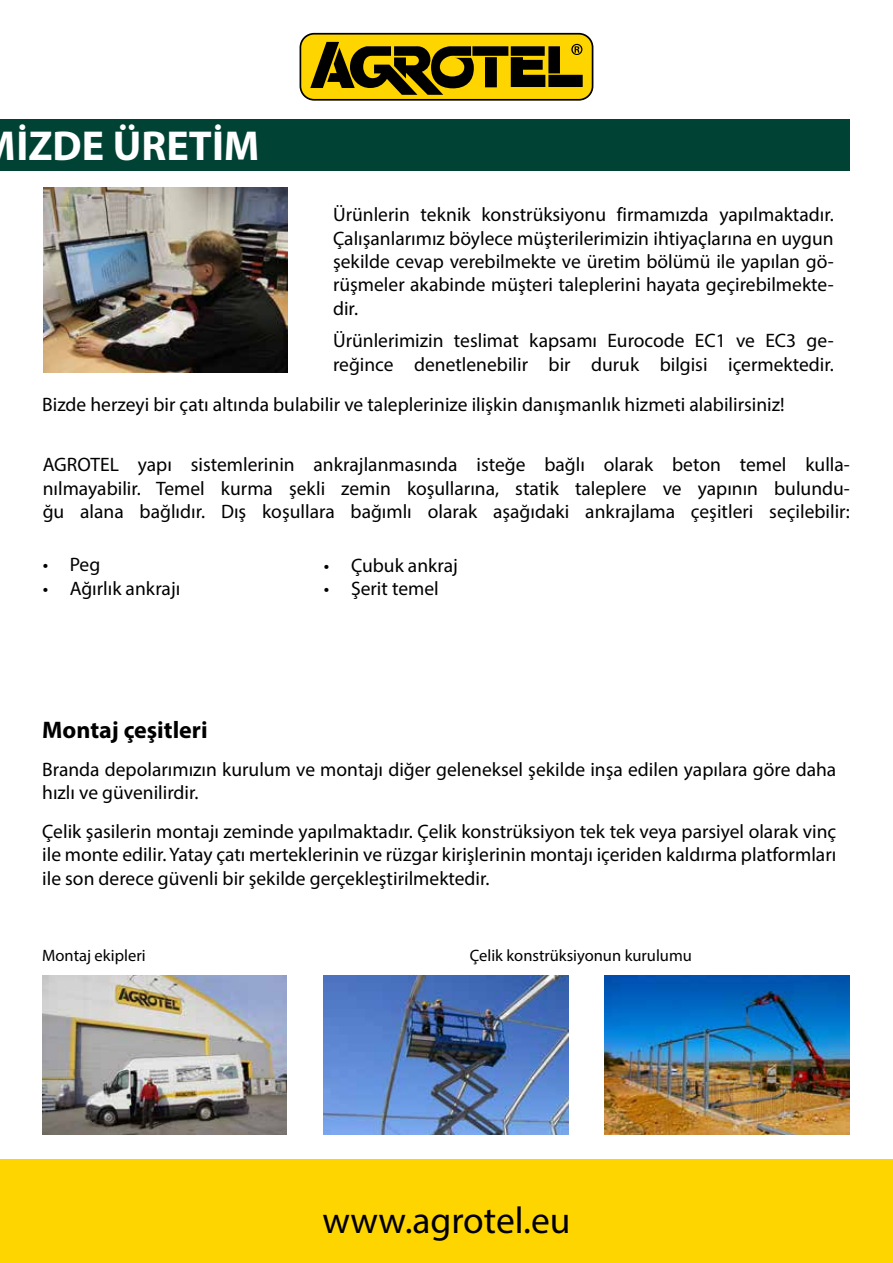
<style>
.page{position:relative;width:893px;height:1263px;background:#fff}
.page>*{position:absolute;margin:0;border:0;box-sizing:border-box;transform-origin:0 0}
.t1{font:700 42px "Myriad Pro";color:#fff}
.t2{font:37.5px "Myriad Pro";color:#000}
.t3{font:700 24px "Myriad Pro";color:#000}
.t4{font:19.5px/23.4px "Myriad Pro";color:#000;text-align:justify}
.t5{font:16.5px "Myriad Pro";color:#000}
</style>
<div class="page">
<div style="left:0;top:1160px;width:893px;height:103px;background:#ffd500"></div>
<svg style="left:300px;top:33px;width:293px;height:68px;background:#927b03"></svg>
<div style="left:0;top:119px;width:849px;height:51px;background:#004334"></div>
<img style="left:43px;top:187px;width:245px;height:185px">
<img style="left:42px;top:976px;width:245px;height:158px">
<img style="left:324px;top:976px;width:245px;height:158px">
<img style="left:605px;top:976px;width:244px;height:158px">
<h1 class="t1" style="left:16px;top:119px;width:245px">İZDE ÜRETİM</h1>
<p class="t4" style="left:333px;top:203px;width:502px">Ürünlerin teknik konstrüksiyonu firmamızda yapılmaktadır.<br>Çalışanlarımız böylece müşterilerimizin ihtiyaçlarına en uygun şekilde cevap verebilmekte ve üretim bölümü ile yapılan gö&shy;rüşmeler akabinde müşteri taleplerini hayata geçirebilmekte&shy;dir.</p>
<p class="t4" style="left:333px;top:329px;width:502px">Ürünlerimizin teslimat kapsamı Eurocode EC1 ve EC3 ge&shy;reğince denetlenebilir bir duruk bilgisi içermektedir.</p>
<p class="t4" style="left:42px;top:393px;width:744px">Bizde herzeyi bir çatı altında bulabilir ve taleplerinize ilişkin danışmanlık hizmeti alabilirsiniz!</p>
<p class="t4" style="left:43px;top:453px;width:809px">AGROTEL yapı sistemlerinin ankrajlanmasında isteğe bağlı olarak beton temel kulla&shy;nılmayabilir. Temel kurma şekli zemin koşullarına, statik taleplere ve yapının bulundu&shy;ğu alana bağlıdır. Dış koşullara bağımlı olarak aşağıdaki ankrajlama çeşitleri seçilebilir:</p>
<p class="t4" style="left:43px;top:553px;width:59px">• Peg</p>
<p class="t4" style="left:43px;top:576px;width:139px">• Ağırlık ankrajı</p>
<p class="t4" style="left:324px;top:553px;width:136px">• Çubuk ankraj</p>
<p class="t4" style="left:324px;top:576px;width:116px">• Şerit temel</p>
<p class="t3" style="left:42px;top:714px;width:167px">Montaj çeşitleri</p>
<p class="t4" style="left:42px;top:757px;width:796px">Branda depolarımızın kurulum ve montajı diğer geleneksel şekilde inşa edilen yapılara göre daha hızlı ve güvenilirdir.</p>
<p class="t4" style="left:42px;top:819px;width:796px">Çelik şasilerin montajı zeminde yapılmaktadır. Çelik konstrüksiyon tek tek veya parsiyel olarak vinç ile monte edilir. Yatay çatı merteklerinin ve rüzgar kirişlerinin montajı içeriden kaldırma platformları ile son derece güvenli bir şekilde gerçekleştirilmektedir.</p>
<p class="t5" style="left:42px;top:946px;width:105px">Montaj ekipleri</p>
<p class="t5" style="left:470px;top:946px;width:224px">Çelik konstrüksiyonun kurulumu</p>
<h2 class="t2" style="left:322px;top:1197px;width:249px">www.agrotel.eu</h2>
</div>
